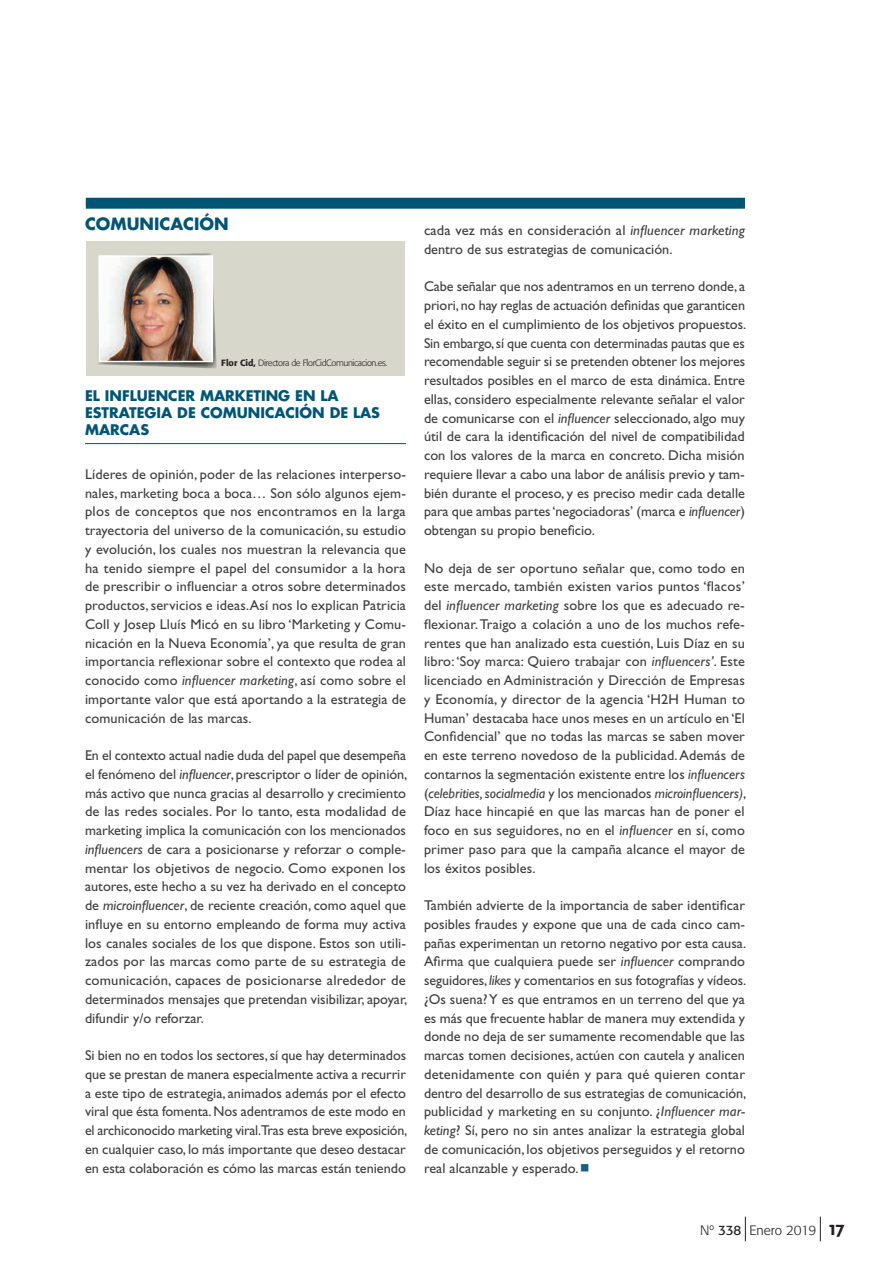
<style>
.page{position:relative;width:893px;height:1263px;background:#fff}
.page>*{position:absolute;margin:0;border:0;box-sizing:border-box;transform-origin:0 0}
.t1{font:700 16.5px "Futura Std";color:#015574}
.t2{font:14.25px/18.8px "Gill Sans Std";color:#3e3e3f;text-align:justify}
.t3{font:700 14.25px/17.1px "Futura Std";color:#015574}
.t4{font:300 13.5px "Formata";color:#231f20}
.t5{font:300 9px "Formata";letter-spacing:-.035em;color:#231f20}
.s1{font-weight:500}
.s2{font-style:italic}
.s3{font-weight:400}
.s4{font-family:"Neutraface Text";font-weight:700;font-size:19.5px}
</style>
<div class="page">
<svg style="left:745px;top:1216px;width:1px;height:25px"></svg>
<svg style="left:820px;top:1216px;width:1px;height:25px"></svg>
<div style="left:86px;top:200px;width:659px;height:9px;background:#015574"></div>
<div style="left:86px;top:198px;width:659px;height:9px;background:#015574"></div>
<hr style="left:85px;top:443px;width:321px;height:1px;background:#015574">
<div style="left:86px;top:242px;width:319px;height:133px;background:#d8d7cc"></div>
<img style="left:98px;top:253px;width:119px;height:116px">
<img style="left:101px;top:258px;width:109px;height:101px">
<div style="left:98px;top:255px;width:115px;height:107px;border:2px solid #fff"></div>
<p class="t1" style="left:85px;top:212px;width:145px">COMUNICACIÓN</p>
<p class="t5" style="left:221px;top:357px;width:168px"><span class="s1">Flor Cid,</span> Directora de FlorCidComunicacion.es.</p>
<p class="t3" style="left:85px;top:387px;width:297px">EL INFLUENCER MARKETING EN LA<br>ESTRATEGIA DE COMUNICACIÓN DE LAS<br>MARCAS</p>
<p class="t2" style="left:85px;top:465px;width:323px">Líderes de opinión, poder de las relaciones interperso&shy;nales, marketing boca a boca… Son sólo algunos ejem&shy;plos de conceptos que nos encontramos en la larga trayectoria del universo de la comunicación, su estudio y evolución, los cuales nos muestran la relevancia que ha tenido siempre el papel del consumidor a la hora de prescribir o influenciar a otros sobre determinados productos, servicios e ideas.Así nos lo explican Patricia Coll y Josep Lluís Micó en su libro ‘Marketing y Comu&shy;nicación en la Nueva Economía’, ya que resulta de gran importancia reflexionar sobre el contexto que rodea al conocido como <span class="s2">influencer marketing</span>, así como sobre el importante valor que está aportando a la estrategia de comunicación de las marcas.</p>
<p class="t2" style="left:85px;top:746px;width:324px">En el contexto actual nadie duda del papel que desempeña el fenómeno del <span class="s2">influencer</span>, prescriptor o líder de opinión, más activo que nunca gracias al desarrollo y crecimiento de las redes sociales. Por lo tanto, esta modalidad de marketing implica la comunicación con los mencionados <span class="s2">influencers</span> de cara a posicionarse y reforzar o comple&shy;mentar los objetivos de negocio. Como exponen los autores, este hecho a su vez ha derivado en el concepto de <span class="s2">microinfluencer</span>, de reciente creación, como aquel que influye en su entorno empleando de forma muy activa los canales sociales de los que dispone. Estos son utili&shy;zados por las marcas como parte de su estrategia de comunicación, capaces de posicionarse alrededor de determinados mensajes que pretendan visibilizar, apoyar, difundir y/o reforzar.</p>
<p class="t2" style="left:85px;top:1046px;width:324px">Si bien no en todos los sectores, sí que hay determinados que se prestan de manera especialmente activa a recurrir a este tipo de estrategia, animados además por el efecto viral que ésta fomenta. Nos adentramos de este modo en el archiconocido marketing viral.Tras esta breve exposición, en cualquier caso, lo más importante que deseo destacar en esta colaboración es cómo las marcas están teniendo</p>
<p class="t2" style="left:424px;top:221px;width:322px">cada vez más en consideración al <span class="s2">influencer marketing </span>dentro de sus estrategias de comunicación.</p>
<p class="t2" style="left:424px;top:277px;width:324px">Cabe señalar que nos adentramos en un terreno donde, a priori, no hay reglas de actuación definidas que garanticen el éxito en el cumplimiento de los objetivos propuestos.<br>Sin embargo, sí que cuenta con determinadas pautas que es recomendable seguir si se pretenden obtener los mejores resultados posibles en el marco de esta dinámica. Entre ellas, considero especialmente relevante señalar el valor de comunicarse con el <span class="s2">influencer</span> seleccionado, algo muy útil de cara la identificación del nivel de compatibilidad con los valores de la marca en concreto. Dicha misión requiere llevar a cabo una labor de análisis previo y tam&shy;bién durante el proceso, y es preciso medir cada detalle para que ambas partes ‘negociadoras’ (marca e <span class="s2">influencer</span>) obtengan su propio beneficio.</p>
<p class="t2" style="left:424px;top:558px;width:324px">No deja de ser oportuno señalar que, como todo en este mercado, también existen varios puntos ‘flacos’ del <span class="s2">influencer marketing</span> sobre los que es adecuado re&shy;flexionar. Traigo a colación a uno de los muchos refe&shy;rentes que han analizado esta cuestión, Luis Díaz en su libro: ‘Soy marca: Quiero trabajar con <span class="s2">influencers’</span>. Este licenciado en Administración y Dirección de Empresas y Economía, y director de la agencia ‘H2H Human to Human’ destacaba hace unos meses en un artículo en ‘El Confidencial’ que no todas las marcas se saben mover en este terreno novedoso de la publicidad. Además de contarnos la segmentación existente entre los <span class="s2">influencers </span>(<span class="s2">celebrities, socialmedia</span> y los mencionados <span class="s2">microinfluencers)</span>, Díaz hace hincapié en que las marcas han de poner el foco en sus seguidores, no en el <span class="s2">influencer</span> en sí, como primer paso para que la campaña alcance el mayor de los éxitos posibles.</p>
<p class="t2" style="left:424px;top:896px;width:324px">También advierte de la importancia de saber identificar posibles fraudes y expone que una de cada cinco cam&shy;pañas experimentan un retorno negativo por esta causa.<br>Afirma que cualquiera puede ser <span class="s2">influencer</span> comprando seguidores, <span class="s2">likes</span> y comentarios en sus fotografías y vídeos. ¿Os suena? Y es que entramos en un terreno del que ya es más que frecuente hablar de manera muy extendida y donde no deja de ser sumamente recomendable que las marcas tomen decisiones, actúen con cautela y analicen detenidamente con quién y para qué quieren contar dentro del desarrollo de sus estrategias de comunicación, publicidad y marketing en su conjunto. ¿<span class="s2">Influencer mar&shy;keting</span>? Sí, pero no sin antes analizar la estrategia global de comunicación, los objetivos perseguidos y el retorno real alcanzable y esperado.</p>
<p class="t4" style="left:700px;top:1222px;width:146px">Nº <span class="s3">338</span> Enero 2019 <span class="s4">17</span></p>
</div>
